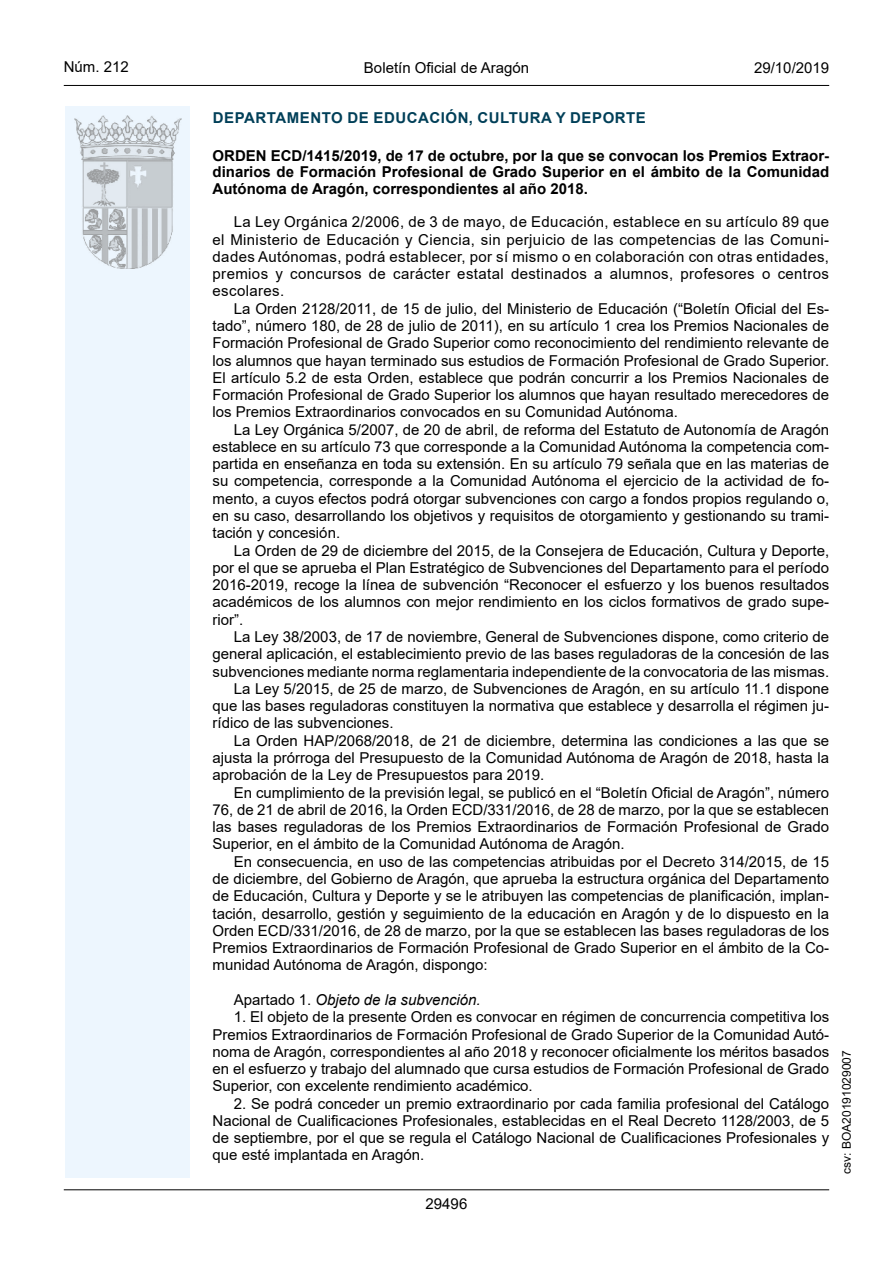
<style>
.page{position:relative;width:893px;height:1263px;background:#fff}
.page>*{position:absolute;margin:0;border:0;box-sizing:border-box;transform-origin:0 0}
.inicio_de_parrafo{font:15px/17.2px "Arial";color:#000;text-align:justify}
.Titulo_text{font:700 15px/16.5px "Arial";color:#000;text-align:justify}
.emisor_text{font:700 15px "Arial";letter-spacing:.035em;color:#003f58}
.inicio_de_parrafo-2{font:italic 15px "Arial";color:#000}
.t1{font:15px "Arial MT2";color:#000}
.t2{font:12px "Arial MT2";color:#000}
.s1{font-style:normal}
</style>
<div class="page">
<div style="left:65px;top:106px;width:125px;height:1072px;background:#edf6fe"></div>
<img style="left:75px;top:115px;width:106px;height:153px">
<hr style="left:64px;top:85px;width:765px;height:1px;background:#000">
<hr style="left:64px;top:1189px;width:765px;height:1px;background:#000">
<p class="t1" style="left:64px;top:57px;width:67px">Núm. 212</p>
<p class="inicio_de_parrafo" style="left:364px;top:59px;width:167px">Boletín Oficial de Aragón</p>
<p class="t1" style="left:754px;top:57px;width:77px">29/10/2019</p>
<h5 class="emisor_text" style="left:213px;top:107px;width:435px">DEPARTAMENTO DE EDUCACIÓN, CULTURA Y DEPORTE</h5>
<p class="Titulo_text" style="left:213px;top:147px;width:618px">ORDEN ECD/1415/2019, de 17 de octubre, por la que se convocan los Premios Extraor&shy;dinarios de Formación Profesional de Grado Superior en el ámbito de la Comunidad Autónoma de Aragón, correspondientes al año 2018.</p>
<p class="inicio_de_parrafo" style="left:213px;top:213px;width:618px;text-indent:21px">La Ley Orgánica 2/2006, de 3 de mayo, de Educación, establece en su artículo 89 que el Ministerio de Educación y Ciencia, sin perjuicio de las competencias de las Comuni&shy;dades Autónomas, podrá establecer, por sí mismo o en colaboración con otras entidades, premios y concursos de carácter estatal destinados a alumnos, profesores o centros escolares.</p>
<p class="inicio_de_parrafo" style="left:213px;top:300px;width:618px;text-indent:21px">La Orden 2128/2011, de 15 de julio, del Ministerio de Educación (“Boletín Oficial del Es&shy;tado”, número 180, de 28 de julio de 2011), en su artículo 1 crea los Premios Nacionales de Formación Profesional de Grado Superior como reconocimiento del rendimiento relevante de los alumnos que hayan terminado sus estudios de Formación Profesional de Grado Superior.<br>El artículo 5.2 de esta Orden, establece que podrán concurrir a los Premios Nacionales de Formación Profesional de Grado Superior los alumnos que hayan resultado merecedores de los Premios Extraordinarios convocados en su Comunidad Autónoma.</p>
<p class="inicio_de_parrafo" style="left:213px;top:421px;width:618px;text-indent:21px">La Ley Orgánica 5/2007, de 20 de abril, de reforma del Estatuto de Autonomía de Aragón establece en su artículo 73 que corresponde a la Comunidad Autónoma la competencia com&shy;partida en enseñanza en toda su extensión. En su artículo 79 señala que en las materias de su competencia, corresponde a la Comunidad Autónoma el ejercicio de la actividad de fo&shy;mento, a cuyos efectos podrá otorgar subvenciones con cargo a fondos propios regulando o, en su caso, desarrollando los objetivos y requisitos de otorgamiento y gestionando su trami&shy;tación y concesión.</p>
<p class="inicio_de_parrafo" style="left:213px;top:542px;width:618px;text-indent:21px">La Orden de 29 de diciembre del 2015, de la Consejera de Educación, Cultura y Deporte, por el que se aprueba el Plan Estratégico de Subvenciones del Departamento para el período 2016-2019, recoge la línea de subvención “Reconocer el esfuerzo y los buenos resultados académicos de los alumnos con mejor rendimiento en los ciclos formativos de grado supe&shy;rior”.</p>
<p class="inicio_de_parrafo" style="left:213px;top:628px;width:618px;text-indent:21px">La Ley 38/2003, de 17 de noviembre, General de Subvenciones dispone, como criterio de general aplicación, el establecimiento previo de las bases reguladoras de la concesión de las subvenciones mediante norma reglamentaria independiente de la convocatoria de las mismas.</p>
<p class="inicio_de_parrafo" style="left:213px;top:680px;width:618px;text-indent:21px">La Ley 5/2015, de 25 de marzo, de Subvenciones de Aragón, en su artículo 11.1 dispone que las bases reguladoras constituyen la normativa que establece y desarrolla el régimen ju&shy;rídico de las subvenciones.</p>
<p class="inicio_de_parrafo" style="left:213px;top:732px;width:618px;text-indent:21px">La Orden HAP/2068/2018, de 21 de diciembre, determina las condiciones a las que se ajusta la prórroga del Presupuesto de la Comunidad Autónoma de Aragón de 2018, hasta la aprobación de la Ley de Presupuestos para 2019.</p>
<p class="inicio_de_parrafo" style="left:213px;top:783px;width:618px;text-indent:21px">En cumplimiento de la previsión legal, se publicó en el “Boletín Oficial de Aragón”, número 76, de 21 de abril de 2016, la Orden ECD/331/2016, de 28 de marzo, por la que se establecen las bases reguladoras de los Premios Extraordinarios de Formación Profesional de Grado Superior, en el ámbito de la Comunidad Autónoma de Aragón.</p>
<p class="inicio_de_parrafo" style="left:213px;top:853px;width:618px;text-indent:21px">En consecuencia, en uso de las competencias atribuidas por el Decreto 314/2015, de 15 de diciembre, del Gobierno de Aragón, que aprueba la estructura orgánica del Departamento de Educación, Cultura y Deporte y se le atribuyen las competencias de planificación, implan&shy;tación, desarrollo, gestión y seguimiento de la educación en Aragón y de lo dispuesto en la Orden ECD/331/2016, de 28 de marzo, por la que se establecen las bases reguladoras de los Premios Extraordinarios de Formación Profesional de Grado Superior en el ámbito de la Co&shy;munidad Autónoma de Aragón, dispongo:</p>
<p class="inicio_de_parrafo-2" style="left:234px;top:990px;width:248px"><span class="s1">Apartado 1.</span> Objeto de la subvención.</p>
<p class="inicio_de_parrafo" style="left:213px;top:1008px;width:618px;text-indent:21px">1. El objeto de la presente Orden es convocar en régimen de concurrencia competitiva los Premios Extraordinarios de Formación Profesional de Grado Superior de la Comunidad Autó&shy;noma de Aragón, correspondientes al año 2018 y reconocer oficialmente los méritos basados en el esfuerzo y trabajo del alumnado que cursa estudios de Formación Profesional de Grado Superior, con excelente rendimiento académico.</p>
<p class="inicio_de_parrafo" style="left:213px;top:1095px;width:618px;text-indent:21px">2. Se podrá conceder un premio extraordinario por cada familia profesional del Catálogo Nacional de Cualificaciones Profesionales, establecidas en el Real Decreto 1128/2003, de 5 de septiembre, por el que se regula el Catálogo Nacional de Cualificaciones Profesionales y que esté implantada en Aragón.</p>
<p class="t1" style="left:426px;top:1193px;width:43px">29496</p>
<p class="t2" style="left:838px;top:1174px;width:125px;rotate:-90deg">csv: BOA20191029007</p>
</div>
